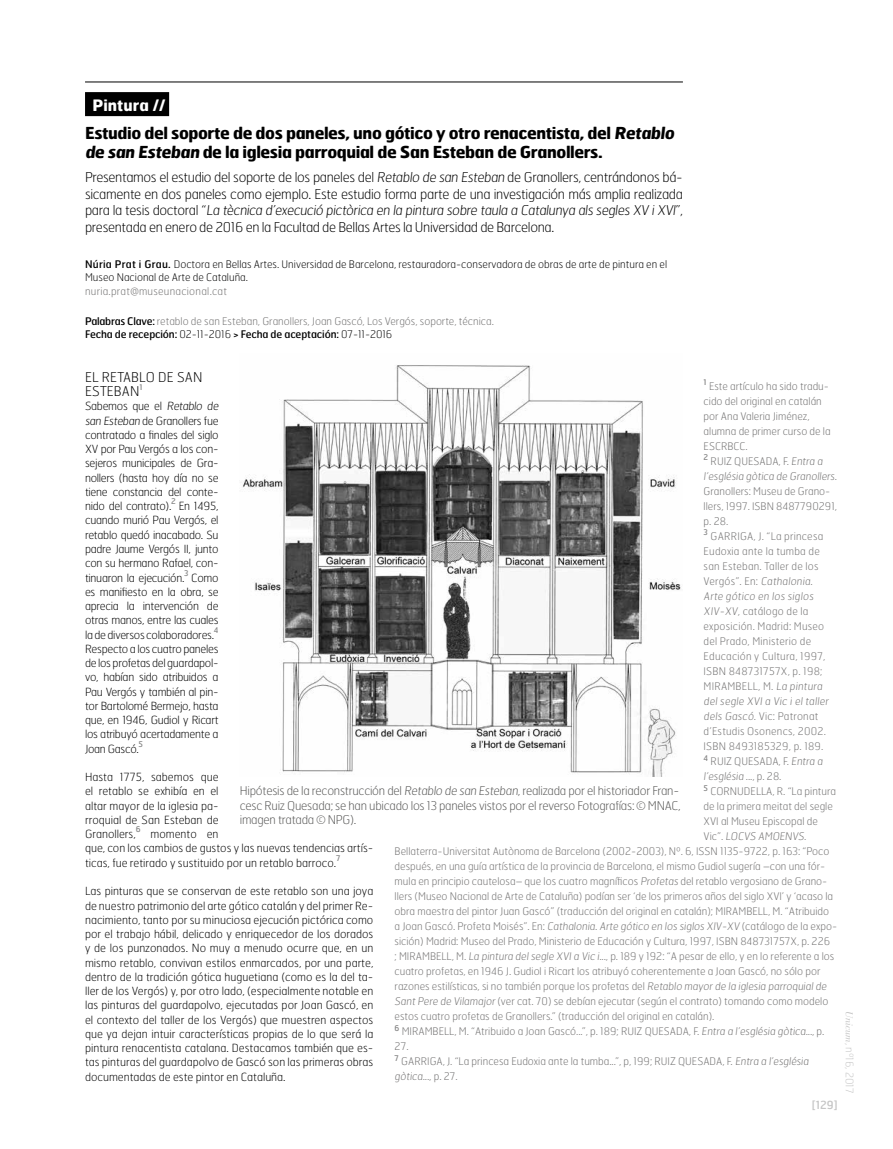
<style>
.page{position:relative;width:893px;height:1149px;background:#fff}
.page>*{position:absolute;margin:0;border:0;box-sizing:border-box;transform-origin:0 0}
.t1{font:700 16.5px/18.8px "Hermes";letter-spacing:-.025em;color:#000}
.t2{font:700 15.75px "Hermes";color:#fff}
.t3{font:100 13.5px/16.5px "Hermes";letter-spacing:-.025em;color:#000;text-align:justify}
.t4{font:100 13.5px/14.2px "Hermes";letter-spacing:.01em;color:#000}
.t5{font:100 12px/14.2px "Hermes";letter-spacing:-.02em;color:#575756}
.t6{font:100 11.25px/14.2px "Hermes";letter-spacing:-.025em;color:#000;text-align:justify}
.t7{font:100 11.25px/14.2px "Hermes";color:#000}
.t8{font:11.25px "Hermes";color:#c6c6c6}
.t9{font:100 10.5px/13.5px "Hermes";color:#706f6f}
.t10{font:100 10.5px "Hermes";letter-spacing:.02em;color:#706f6f}
.t11{font:100 10.5px/13.5px "Hermes";color:#000}
.t12{font:100 10.5px "Hermes";letter-spacing:.025em;color:#706f6f}
.t13{font:100 10.5px "Hermes";color:#c6c6c6}
.t14{font:7.8px "Hermes";color:#878787}
.s1{font-weight:400}
.s2{font-weight:400;color:#000}
.s3{color:#000}
.s4{font-family:"Bodoni Std";font-weight:400;font-style:italic}
</style>
<div class="page">
<div style="left:85px;top:92px;width:84px;height:24px;background:#000"></div>
<img style="left:242px;top:365px;width:439px;height:411px">
<hr style="left:85px;top:82px;width:598px;height:1px;background:#000">
<h2 class="t2" style="left:93px;top:95px;width:74px">Pintura //</h2>
<h1 class="t1" style="left:85px;top:123px;width:593px">Estudio del soporte de dos paneles, uno gótico y otro renacentista, del Retablo de san Esteban de la iglesia parroquial de San Esteban de Granollers.</h1>
<p class="t3" style="left:85px;top:169px;width:599px">Presentamos el estudio del soporte de los paneles del Retablo de san Esteban de Granollers, centrándonos bá&shy;sicamente en dos paneles como ejemplo. Este estudio forma parte de una investigación más amplia realizada para la tesis doctoral “La tècnica d’execució pictòrica en la pintura sobre taula a Catalunya als segles XV iXVI”, presentada en enero de 2016 en la Facultad de Bellas Artes la Universidad de Barcelona.</p>
<p class="t11" style="left:85px;top:257px;width:584px"><span class="s1">Núria Prat i Grau.</span> Doctora en Bellas Artes. Universidad de Barcelona, restauradora-conservadora de obras de arte de pintura en el<br>Museo Nacional de Arte de Cataluña.</p>
<p class="t12" style="left:85px;top:284px;width:144px">nuria.prat@museunacional.cat</p>
<p class="t9" style="left:85px;top:314px;width:410px"><span class="s2">Palabras Clave:</span> retablo de san Esteban, Granollers, Joan Gascó, Los Vergós, soporte, técnica.<br><span class="s2">Fecha de recepción:</span> <span class="s3">02-11-2016</span> <span class="s2">&gt; Fecha de aceptación:</span> <span class="s3">07-11-2016</span></p>
<p class="t4" style="left:85px;top:369px;width:119px">EL RETABLO DE SAN<br>ESTEBAN<sup>1</sup></p>
<p class="t6" style="left:85px;top:399px;width:137px;text-align:left">Sabemos que el Retablo de san Esteban de Granollers fue contratado a finales del siglo<br>XV por Pau Vergós a los con&shy;sejeros municipales de Gra&shy;nollers (hasta hoy día no se tiene constancia del conte&shy;nido del contrato).</p>
<p class="t9" style="left:704px;top:379px;width:127px"><sup>1</sup> Este artículo ha sido tradu-</p>
<p class="t9" style="left:704px;top:394px;width:120px">cido del original en catalán</p>
<p class="t9" style="left:704px;top:409px;width:107px">por Ana Valeria Jiménez,</p>
<p class="t9" style="left:704px;top:424px;width:129px">alumna de primer curso de la</p>
<p class="t9" style="left:704px;top:439px;width:46px">ESCRBCC.</p>
<p class="t9" style="left:704px;top:454px;width:122px"><sup>2</sup> RUIZ QUESADA, F. Entra a</p>
<p class="t9" style="left:704px;top:469px;width:135px">l’església gòtica de Granollers.</p>
<p class="t9" style="left:704px;top:484px;width:128px">Granollers: Museu de Grano-</p>
<p class="t9" style="left:704px;top:499px;width:135px">llers, 1997. ISBN 8487790291,</p>
<p class="t9" style="left:704px;top:514px;width:26px">p. 28.</p>
<p class="t10" style="left:704px;top:529px;width:121px"><sup>3</sup> GARRIGA, J. “La princesa</p>
<p class="t10" style="left:704px;top:544px;width:118px">Eudoxia ante la tumba de</p>
<p class="t10" style="left:704px;top:559px;width:116px">san Esteban. Taller de los</p>
<p class="t10" style="left:704px;top:574px;width:112px">Vergós”. En: Cathalonia.</p>
<p class="t9" style="left:704px;top:589px;width:113px">Arte gótico en los siglos</p>
<p class="t10" style="left:704px;top:604px;width:106px">XIV-XV, catálogo de la</p>
<p class="t10" style="left:704px;top:619px;width:122px">exposición. Madrid: Museo</p>
<p class="t10" style="left:704px;top:634px;width:109px">del Prado, Ministerio de</p>
<p class="t10" style="left:704px;top:649px;width:123px">Educación y Cultura, 1997,</p>
<p class="t10" style="left:704px;top:664px;width:120px">ISBN 848731757X, p. 198;</p>
<p class="t10" style="left:704px;top:679px;width:122px">MIRAMBELL, M. La pintura</p>
<p class="t9" style="left:704px;top:694px;width:128px">del segle XVI a Vic i el taller</p>
<p class="t10" style="left:704px;top:709px;width:116px">dels Gascó. Vic: Patronat</p>
<p class="t10" style="left:704px;top:724px;width:124px">d’Estudis Osonencs, 2002.</p>
<p class="t10" style="left:704px;top:739px;width:121px">ISBN 8493185329, p. 189.</p>
<p class="t9" style="left:704px;top:754px;width:122px"><sup>4</sup> RUIZ QUESADA, F. Entra a</p>
<p class="t9" style="left:704px;top:769px;width:79px">l’església ..., p. 28.</p>
<p class="t9" style="left:704px;top:784px;width:134px"><sup>5</sup> CORNUDELLA, R. “La pintura</p>
<p class="t9" style="left:704px;top:799px;width:131px">de la primera meitat del segle</p>
<p class="t9" style="left:704px;top:814px;width:116px">XVI al Museu Episcopal de</p>
<p class="t9" style="left:704px;top:829px;width:104px">Vic”. LOCVS AMOENVS.</p>
<p class="t9" style="left:395px;top:844px;width:436px">Bellaterra-Universitat Autònoma de Barcelona (2002-2003), Nº. 6, ISSN 1135-9722, p. 163: “Poco</p>
<p class="t9" style="left:395px;top:859px;width:432px">después, en una guía artística de la provincia de Barcelona, el mismo Gudiol sugería –con una fór-</p>
<p class="t9" style="left:395px;top:874px;width:434px">mula en principio cautelosa– que los cuatro magníficos Profetas del retablo vergosiano de Grano-</p>
<p class="t9" style="left:395px;top:889px;width:440px">llers (Museo Nacional de Arte de Cataluña) podían ser ‘de los primeros años del siglo XVI’ y ‘acaso la</p>
<p class="t9" style="left:395px;top:904px;width:436px">obra maestra del pintor Juan Gascó” (traducción del original en catalán); MIRAMBELL, M. “Atribuido</p>
<p class="t9" style="left:395px;top:919px;width:444px">a Joan Gascó. Profeta Moisés”. En: Cathalonia. Arte gótico en los siglos XIV-XV (catálogo de la expo-</p>
<p class="t9" style="left:395px;top:934px;width:437px">sición) Madrid: Museo del Prado, Ministerio de Educación y Cultura, 1997, ISBN 848731757X, p. 226</p>
<p class="t9" style="left:395px;top:949px;width:441px">; MIRAMBELL, M. La pintura del segle XVI a Vic i..., p. 189 y 192: “A pesar de ello, y en lo referente a los</p>
<p class="t9" style="left:395px;top:964px;width:427px">cuatro profetas, en 1946 J. Gudiol i Ricart los atribuyó coherentemente a Joan Gascó, no sólo por</p>
<p class="t9" style="left:395px;top:979px;width:435px">razones estilísticas, si no también porque los profetas del Retablo mayor de la iglesia parroquial de</p>
<p class="t9" style="left:395px;top:994px;width:435px">Sant Pere de Vilamajor (ver cat. 70) se debían ejecutar (según el contrato) tomando como modelo</p>
<p class="t9" style="left:395px;top:1009px;width:321px">estos cuatro profetas de Granollers.” (traducción del original en catalán).</p>
<p class="t9" style="left:395px;top:1024px;width:431px"><sup>6</sup> MIRAMBELL, M. “Atribuido a Joan Gascó...”, p. 189; RUIZ QUESADA, F. Entra a l’església gòtica..., p.</p>
<p class="t9" style="left:395px;top:1039px;width:15px">27.</p>
<p class="t9" style="left:395px;top:1054px;width:417px"><sup>7</sup> GARRIGA, J. “La princesa Eudoxia ante la tumba...”, p, 199; RUIZ QUESADA, F. Entra a l’església</p>
<p class="t9" style="left:395px;top:1069px;width:65px">gòtica..., p. 27.</p>
<p class="t14" style="left:171px;top:496px;width:6px">2</p>
<p class="t6" style="left:85px;top:498px;width:135px;text-indent:94px">En 1495, cuando murió Pau Vergós, el retablo quedó inacabado. Su padre Jaume Vergós II, junto con su hermano Rafael, con&shy;tinuaron la ejecución.</p>
<p class="t14" style="left:184px;top:567px;width:6px">3</p>
<p class="t6" style="left:85px;top:570px;width:135px;text-indent:106px">Como es manifiesto en la obra, se aprecia la intervención de otras manos, entre las cuales la de diversos colaboradores.</p>
<p class="t14" style="left:214px;top:624px;width:6px">4</p>
<p class="t6" style="left:85px;top:641px;width:135px">Respecto a los cuatro paneles de los profetas del guardapol&shy;vo, habían sido atribuidos a Pau Vergós y también al pin&shy;tor Bartolomé Bermejo, hasta que, en 1946, Gudiol y Ricart los atribuyó acertadamente a Joan Gascó.</p>
<p class="t14" style="left:139px;top:738px;width:6px">5</p>
<p class="t6" style="left:85px;top:769px;width:135px">Hasta 1775, sabemos que el retablo se exhibía en el altar mayor de la iglesia pa&shy;rroquial de San Esteban de Granollers,</p>
<p class="t5" style="left:240px;top:783px;width:442px">Hipótesis de la reconstrucción del Retablo de san Esteban, realizada por el historiador Fran&shy;cesc Ruiz Quesada; se han ubicado los 13 paneles vistos por el reverso Fotografías: © MNAC, imagen tratada © NPG).</p>
<p class="t14" style="left:136px;top:824px;width:6px">6</p>
<p class="t7" style="left:151px;top:826px;width:70px">momento en</p>
<p class="t7" style="left:85px;top:840px;width:290px">que, con los cambios de gustos y las nuevas tendencias artís&shy;ticas, fue retirado y sustituido por un retablo barroco.</p>
<p class="t14" style="left:336px;top:852px;width:6px">7</p>
<p class="t6" style="left:85px;top:883px;width:290px">Las pinturas que se conservan de este retablo son una joya de nuestro patrimonio del arte gótico catalán y del primer Re&shy;nacimiento, tanto por su minuciosa ejecución pictórica como por el trabajo hábil, delicado y enriquecedor de los dorados y de los punzonados. No muy a menudo ocurre que, en un mismo retablo, convivan estilos enmarcados, por una parte, dentro de la tradición gótica huguetiana (como es la del ta&shy;ller de los Vergós) y, por otro lado, (especialmente notable en las pinturas del guardapolvo, ejecutadas por Joan Gascó, en el contexto del taller de los Vergós) que muestren aspectos que ya dejan intuir características propias de lo que será la pintura renacentista catalana. Destacamos también que es&shy;tas pinturas del guardapolvo de Gascó son las primeras obras documentadas de este pintor en Cataluña.</p>
<p class="t13" style="left:856px;top:1010px;width:84px;rotate:90deg"><span class="s4">Unicum</span>, nº16, 2017</p>
<p class="t8" style="left:812px;top:1097px;width:27px">[129]</p>
</div>
